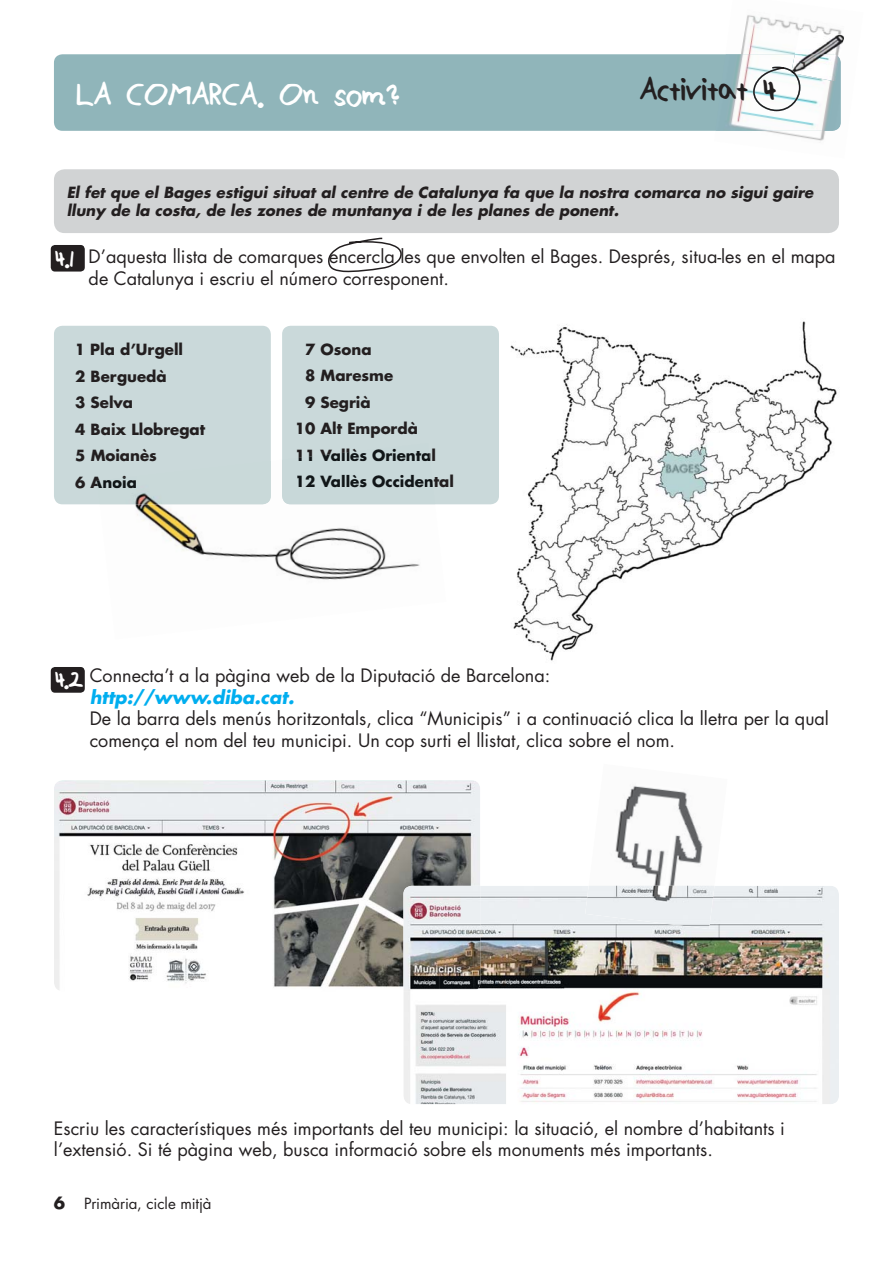
<style>
.page{position:relative;width:893px;height:1263px;background:#fff}
.page>*{position:absolute;margin:0;border:0;box-sizing:border-box;transform-origin:0 0}
.t1{font:36px "Alexisv 2";color:#fff}
.t2{font:36px "Alexisv 2";color:#231f20}
.t3{font:18px/21.6px "Futura";color:#231f20}
.t4{font:italic 700 15px/18px "Futura";color:#231f20}
.t5{font:700 15px/26.5px "Futura";color:#231f20}
.t6{font:700 15px "Futura";color:#111618}
.t7{font:15px "Futura";letter-spacing:-.005em;color:#231f20}
.s1{font-family:"Alexisv 2";font-size:27px;color:#fff}
.s2{color:#111618}
.s3{color:#231f20}
.s4{font-weight:700;font-style:italic;color:#00aeef}
.s5{font-weight:700;font-size:16.5px}
</style>
<div class="page">
<div style="left:54px;top:54px;width:787px;height:77px;background:#90b5ba;border-radius:9px"></div>
<img style="left:714px;top:15px;width:111px;height:126px">
<img style="left:715px;top:54px;width:126px;height:77px">
<img style="left:795px;top:27px;width:49px;height:32px">
<img style="left:791px;top:54px;width:49px;height:28px">
<svg style="left:753px;top:67px;width:47px;height:44px"></svg>
<div style="left:54px;top:169px;width:785px;height:64px;background:#d1d3d4;border-radius:11px"></div>
<div style="left:51px;top:245px;width:34px;height:27px;background:#231f20;border-radius:4px"></div>
<div style="left:54px;top:326px;width:217px;height:178px;background:#cad9da;border-radius:9px"></div>
<div style="left:282px;top:326px;width:217px;height:178px;background:#cad9da;border-radius:9px"></div>
<div style="left:51px;top:667px;width:34px;height:26px;background:#231f20;border-radius:4px"></div>
<svg style="left:328px;top:237px;width:73px;height:36px"></svg>
<img style="left:54px;top:780px;width:426px;height:211px;border-radius:9px">
<img style="left:403px;top:886px;width:436px;height:218px;border-radius:9px">
<img style="left:403px;top:886px;width:77px;height:105px">
<img style="left:615px;top:785px;width:88px;height:101px">
<img style="left:585px;top:886px;width:129px;height:43px">
<img style="left:510px;top:321px;width:327px;height:340px">
<img style="left:100px;top:504px;width:346px;height:76px">
<img style="left:135px;top:493px;width:136px;height:11px">
<h1 class="t1" style="left:76px;top:82px;width:325px">LA COMARCA. On som?</h1>
<h1 class="t2" style="left:640px;top:77px;width:138px">Activitat 4</h1>
<p class="t4" style="left:67px;top:185px;width:748px">El fet que el Bages estigui situat al centre de Catalunya fa que la nostra comarca no sigui gaire lluny de la costa, de les zones de muntanya i de les planes de ponent.</p>
<p class="t3" style="left:89px;top:247px;width:748px;text-indent:-34px"><span class="s1">4.1</span> D’aquesta llista de comarques encercla les que envolten el Bages. Després, situa-les en el mapa de Catalunya i escriu el número corresponent.</p>
<p class="t5" style="left:75px;top:338px;width:132px">1 Pla d’Urgell<br>2 Berguedà<br>3 Selva<br>4 Baix Llobregat<br>5 Moianès<br>6 <span class="s2">Anoia</span></p>
<p class="t5" style="left:305px;top:337px;width:68px">7 Osona</p>
<p class="t5" style="left:305px;top:364px;width:90px">8 Maresme</p>
<p class="t5" style="left:305px;top:390px;width:67px">9 Segrià</p>
<p class="t5" style="left:295px;top:417px;width:125px">10 Alt Empordà</p>
<p class="t6" style="left:295px;top:448px;width:143px">11 Vallès Orienta<span class="s3">l</span></p>
<p class="t6" style="left:295px;top:475px;width:161px">12 Vallès Occiden<span class="s3">tal</span></p>
<p class="t3" style="left:90px;top:666px;width:462px;text-indent:-35px"><span class="s1">4.2</span> Connecta’t a la pàgina web de la Diputació de Barcelona: <span class="s4">http://www.diba.cat.</span></p>
<p class="t3" style="left:90px;top:709px;width:741px">De la barra dels menús horitzontals, clica “Municipis” i a continuació clica la lletra per la qual comença el nom del teu municipi. Un cop surti el llistat, clica sobre el nom.</p>
<p class="t3" style="left:54px;top:1119px;width:732px">Escriu les característiques més importants del teu municipi: la situació, el nombre d’habitants i l’extensió. Si té pàgina web, busca informació sobre els monuments més importants.</p>
<p class="t7" style="left:54px;top:1196px;width:159px"><span class="s5">6</span> Primària, cicle mitjà</p>
</div>
